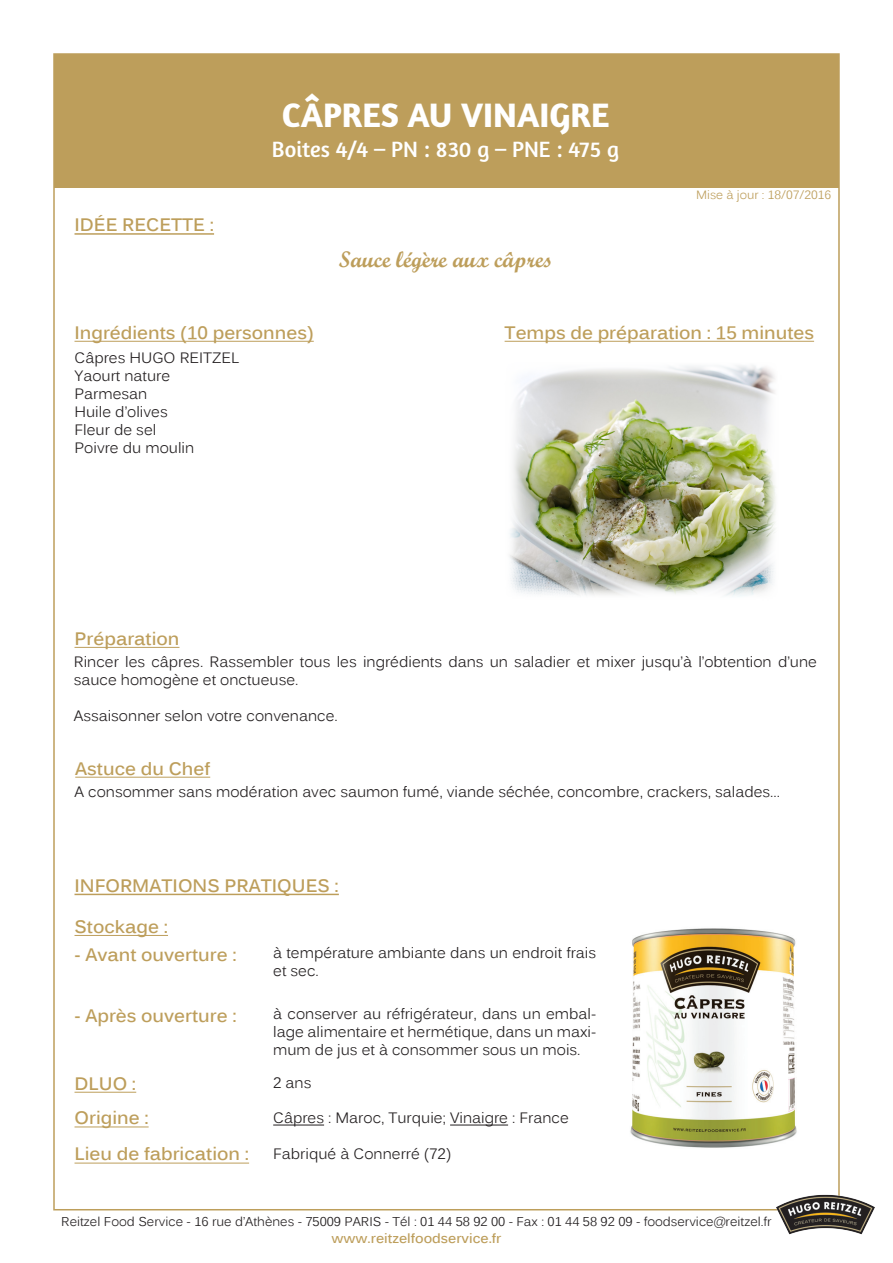
<style>
.page{position:relative;width:893px;height:1263px;background:#fff}
.page>*{position:absolute;margin:0;border:0;box-sizing:border-box;transform-origin:0 0}
.Titre_général{font:700 34.5px "Amaranth";color:#fff}
.Sous-titre_général{font:22.5px "Amaranth";color:#fff}
.Titre_recette__Hugo{font:22.5px "Script MT Bold";color:#bd9e5b}
.Sous-titre_intérieur{font:700 18px "Kalinga";color:#bd9e5b}
.Titre_intérieur__Hug{font:700 18px "Kalinga";color:#bd9e5b}
.Texte{font:15px/18px "Kalinga";color:#231f20}
.t1{font:700 13.5px "Kalinga";color:#bd9e5b}
.t2{font:12.75px "Kalinga";color:#231f20}
.t3{font:12px "Kalinga";color:#bd9e5b}
</style>
<div class="page">
<div style="left:54px;top:54px;width:785px;height:133px;background:#bd9e5b"></div>
<img style="left:770px;top:1182px;width:105px;height:53px">
<hr style="left:75px;top:233px;width:139px;height:2px;background:#bd9e5b">
<hr style="left:75px;top:341px;width:239px;height:1px;background:#bd9e5b">
<hr style="left:75px;top:894px;width:264px;height:1px;background:#bd9e5b">
<hr style="left:75px;top:647px;width:104px;height:1px;background:#bd9e5b">
<hr style="left:75px;top:935px;width:93px;height:1px;background:#bd9e5b">
<hr style="left:75px;top:1092px;width:61px;height:1px;background:#bd9e5b">
<hr style="left:75px;top:1127px;width:74px;height:1px;background:#bd9e5b">
<hr style="left:75px;top:1163px;width:174px;height:1px;background:#bd9e5b">
<hr style="left:273px;top:1125px;width:51px;height:1px;background:#231f20">
<hr style="left:450px;top:1125px;width:58px;height:1px;background:#231f20">
<hr style="left:505px;top:341px;width:309px;height:1px;background:#bd9e5b">
<img style="left:510px;top:365px;width:266px;height:231px">
<img style="left:630px;top:928px;width:167px;height:220px">
<hr style="left:75px;top:777px;width:135px;height:1px;background:#bd9e5b">
<p class="Titre_intérieur__Hug" style="left:75px;top:213px;width:141px">IDÉE RECETTE :</p>
<p class="Titre_général" style="left:282px;top:93px;width:329px">CÂPRES AU VINAIGRE</p>
<p class="Sous-titre_général" style="left:272px;top:136px;width:349px">Boites 4/4 – PN : 830 g – PNE : 475 g</p>
<p class="Titre_recette__Hugo" style="left:339px;top:246px;width:215px">Sauce légère aux câpres</p>
<p class="t3" style="left:696px;top:187px;width:137px">Mise à jour : 18/07/2016</p>
<p class="Sous-titre_intérieur" style="left:75px;top:320px;width:241px">Ingrédients (10 personnes)</p>
<p class="Texte" style="left:75px;top:350px;width:166px">Câpres HUGO REITZEL</p>
<p class="Texte" style="left:75px;top:368px;width:97px">Yaourt nature</p>
<p class="Texte" style="left:75px;top:386px;width:74px">Parmesan</p>
<p class="Texte" style="left:75px;top:404px;width:95px">Huile d’olives</p>
<p class="Texte" style="left:75px;top:422px;width:83px">Fleur de sel</p>
<p class="Texte" style="left:75px;top:440px;width:121px">Poivre du moulin</p>
<p class="Sous-titre_intérieur" style="left:505px;top:320px;width:311px">Temps de préparation : 15 minutes</p>
<p class="Sous-titre_intérieur" style="left:75px;top:627px;width:106px">Préparation</p>
<p class="Texte" style="left:74px;top:654px;width:745px">Rincer les câpres. Rassembler tous les ingrédients dans un saladier et mixer jusqu’à l’obtention d’une sauce homogène et onctueuse.</p>
<p class="Texte" style="left:74px;top:708px;width:266px">Assaisonner selon votre convenance.</p>
<p class="Sous-titre_intérieur" style="left:75px;top:756px;width:136px">Astuce du Chef</p>
<p class="Texte" style="left:75px;top:784px;width:707px">A consommer sans modération avec saumon fumé, viande séchée, concombre, crackers, salades...</p>
<p class="Titre_intérieur__Hug" style="left:75px;top:874px;width:266px">INFORMATIONS PRATIQUES :</p>
<p class="Sous-titre_intérieur" style="left:75px;top:915px;width:95px">Stockage :</p>
<p class="Sous-titre_intérieur" style="left:75px;top:943px;width:164px">- Avant ouverture :</p>
<p class="Sous-titre_intérieur" style="left:75px;top:1004px;width:164px">- Après ouverture :</p>
<p class="Sous-titre_intérieur" style="left:75px;top:1071px;width:63px">DLUO :</p>
<p class="Sous-titre_intérieur" style="left:75px;top:1106px;width:76px">Origine :</p>
<p class="Sous-titre_intérieur" style="left:75px;top:1142px;width:176px">Lieu de fabrication :</p>
<p class="Texte" style="left:273px;top:945px;width:324px">à température ambiante dans un endroit frais et sec.</p>
<p class="Texte" style="left:273px;top:1006px;width:324px;text-align:justify">à conserver au réfrigérateur, dans un embal&shy;lage alimentaire et hermétique, dans un maxi&shy;mum de jus et à consommer sous un mois.</p>
<p class="Texte" style="left:273px;top:1075px;width:40px">2 ans</p>
<p class="Texte" style="left:273px;top:1110px;width:297px">Câpres : Maroc, Turquie; Vinaigre : France</p>
<p class="Texte" style="left:273px;top:1146px;width:180px">Fabriqué à Connerré (72)</p>
<p class="t2" style="left:61px;top:1214px;width:712px">Reitzel Food Service - 16 rue d’Athènes - 75009 PARIS - Tél : 01 44 58 92 00 - Fax : 01 44 58 92 09 - foodservice@reitzel.fr</p>
<p class="t1" style="left:331px;top:1229px;width:172px">www.reitzelfoodservice.fr</p>
</div>
